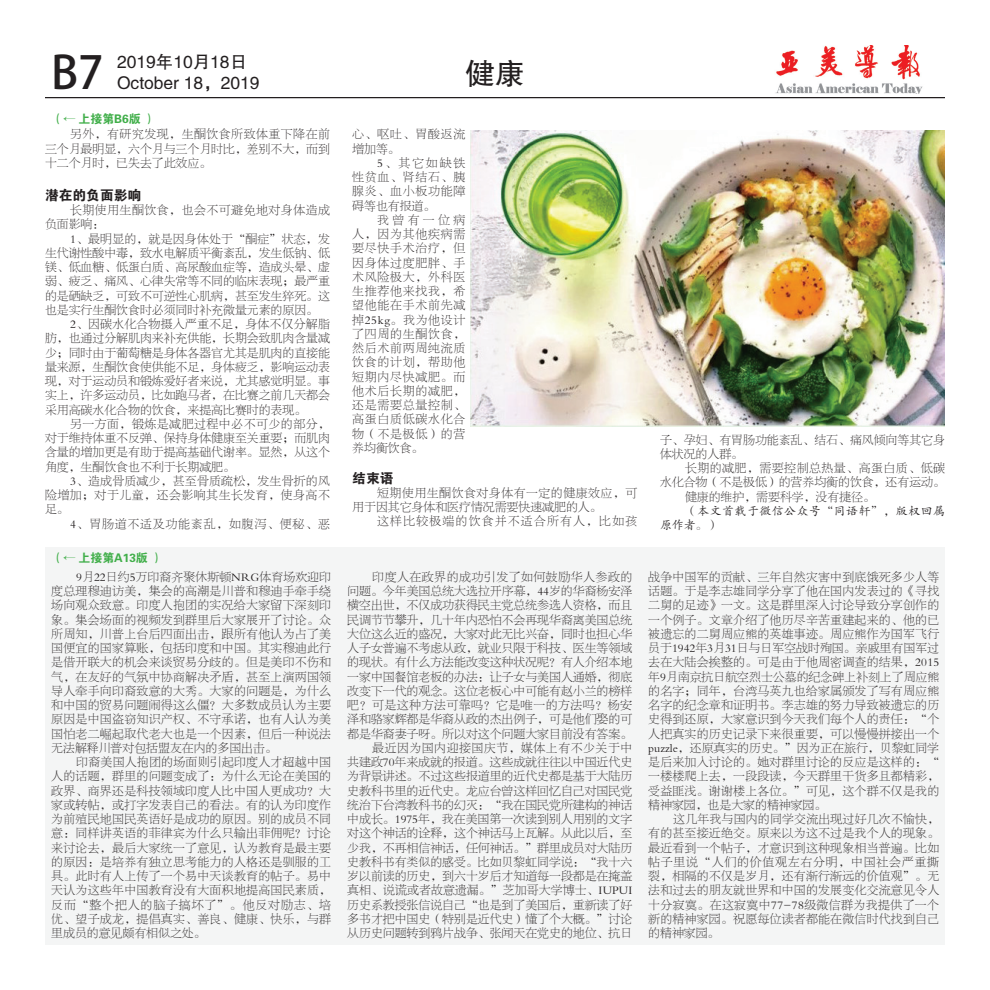
<style>
.page{position:relative;width:990px;height:990px;background:#fff}
.page>*{position:absolute;margin:0;border:0;box-sizing:border-box;transform-origin:0 0}
.t1{font:45px "Adobe Heiti Std";color:#231f20}
.t2{font:30px "FZHTJW GB1 0";color:#231f20}
.t3{font:17.5px/21px "FZHTFW GB1 0";color:#231f20}
.t4{font:13.75px "FZDHTJW GB1 0";color:#231f20}
.t5{font:11.88px/14.2px "FZBSJW GB1 0";color:#231f20;text-align:justify}
.t6{font:11.88px/14.2px "FZBSJW GB1 0";letter-spacing:.045em;color:#231f20}
.t7{font:11.88px "FZBSJW GB1 0";letter-spacing:.02em;color:#231f20}
.t8{font:11.88px/14.2px "FZKTJW GB1 0";letter-spacing:.045em;color:#231f20}
.t9{font:11.88px "FZBSJW GB1 0";letter-spacing:.07em;color:#231f20}
.t10{font:11.88px "FZBSJW GB1 0";letter-spacing:.1em;color:#231f20}
.t11{font:11.88px "FZDHTJW GB1 0";color:#40ae49}
.t12{font:11.88px/14.2px "FZBSJW GB1 0";letter-spacing:.065em;color:#231f20}
</style>
<div class="page">
<hr style="left:45px;top:97px;width:900px;height:1px;background:#231f20">
<img style="left:775px;top:45px;width:148px;height:49px">
<div style="left:45px;top:548px;width:900px;height:397px;background:#f4f5f5"></div>
<img style="left:470px;top:131px;width:475px;height:296px">
<h3 class="t3" style="left:117px;top:52px;width:144px">2019年10月18日<br>October 18，2019</h3>
<p class="t5" style="left:45px;top:128px;width:287px;text-indent:25px">另外，有研究发现，生酮饮食所致体重下降在前三个月最明显，六个月与三个月时比，差别不大，而到十二个月时，已失去了此效应。</p>
<p class="t4" style="left:45px;top:188px;width:98px">潜在的负面影响</p>
<p class="t6" style="left:45px;top:203px;width:287px;text-indent:25px">长期使用生酮饮食，也会不可避免地对身体造成负面影响：</p>
<p class="t7" style="left:70px;top:232px;width:261px">1、最明显的，就是因身体处于“酮症”状态，发</p>
<p class="t5" style="left:45px;top:246px;width:286px">生代谢性酸中毒，致水电解质平衡紊乱，发生低钠、低</p>
<p class="t5" style="left:45px;top:260px;width:286px">镁、低血糖、低蛋白质、高尿酸血症等，造成头晕、虚</p>
<p class="t5" style="left:45px;top:275px;width:286px">弱、疲乏、痛风、心律失常等不同的临床表现；最严重</p>
<p class="t5" style="left:45px;top:289px;width:286px">的是硒缺乏，可致不可逆性心肌病，甚至发生猝死。这</p>
<p class="t5" style="left:45px;top:303px;width:275px">也是实行生酮饮食时必须同时补充微量元素的原因。</p>
<p class="t7" style="left:70px;top:318px;width:261px">2、因碳水化合物摄入严重不足，身体不仅分解脂</p>
<p class="t5" style="left:45px;top:332px;width:286px">肪，也通过分解肌肉来补充供能，长期会致肌肉含量减</p>
<p class="t5" style="left:45px;top:346px;width:286px">少；同时由于葡萄糖是身体各器官尤其是肌肉的直接能</p>
<p class="t5" style="left:45px;top:360px;width:286px">量来源，生酮饮食使供能不足，身体疲乏，影响运动表</p>
<p class="t5" style="left:45px;top:374px;width:286px">现，对于运动员和锻炼爱好者来说，尤其感觉明显。事</p>
<p class="t5" style="left:45px;top:389px;width:286px">实上，许多运动员，比如跑马者，在比赛之前几天都会</p>
<p class="t5" style="left:45px;top:403px;width:263px">采用高碳水化合物的饮食，来提高比赛时的表现。</p>
<p class="t6" style="left:70px;top:417px;width:262px">另一方面，锻炼是减肥过程中必不可少的部分，</p>
<p class="t5" style="left:45px;top:431px;width:286px">对于维持体重不反弹、保持身体健康至关重要；而肌肉</p>
<p class="t5" style="left:45px;top:446px;width:286px">含量的增加更是有助于提高基础代谢率。显然，从这个</p>
<p class="t5" style="left:45px;top:460px;width:191px">角度，生酮饮食也不利于长期减肥。</p>
<p class="t7" style="left:70px;top:475px;width:261px">3、造成骨质减少，甚至骨质疏松，发生骨折的风</p>
<p class="t6" style="left:45px;top:488px;width:286px">险增加；对于儿童，还会影响其生长发育，使身高不</p>
<p class="t5" style="left:45px;top:503px;width:25px">足。</p>
<p class="t9" style="left:70px;top:517px;width:261px">4、胃肠道不适及功能紊乱，如腹泻、便秘、恶</p>
<h1 class="t1" style="left:51px;top:46px;width:54px">B7</h1>
<h2 class="t2" style="left:465px;top:57px;width:61px">健康</h2>
<p class="t11" style="left:52px;top:112px;width:106px">（← 上接第B6版 ）</p>
<p class="t12" style="left:352px;top:128px;width:114px">心、呕吐、胃酸返流增加等。</p>
<p class="t5" style="left:352px;top:156px;width:115px;text-indent:25px">5、其它如缺铁性贫血、肾结石、胰腺炎、血小板功能障碍等也有报道。</p>
<p class="t5" style="left:352px;top:213px;width:114px;text-indent:25px">我曾有一位病人，因为其他疾病需要尽快手术治疗，但因身体过度肥胖、手术风险极大，外科医生推荐他来找我，希望他能在手术前先减掉25kg。我为他设计了四周的生酮饮食，然后术前两周纯流质饮食的计划，帮助他短期内尽快减肥。而他术后长期的减肥，还是需要总量控制、高蛋白质低碳水化合物（不是极低）的营养均衡饮食。</p>
<p class="t4" style="left:352px;top:470px;width:43px">结束语</p>
<p class="t5" style="left:352px;top:486px;width:287px;text-indent:25px">短期使用生酮饮食对身体有一定的健康效应，可用于因其它身体和医疗情况需要快速减肥的人。</p>
<p class="t10" style="left:377px;top:515px;width:262px">这样比较极端的饮食并不适合所有人，比如孩</p>
<p class="t11" style="left:52px;top:551px;width:113px">（← 上接第A13版 ）</p>
<p class="t5" style="left:660px;top:433px;width:286px">子、孕妇、有胃肠功能紊乱、结石、痛风倾向等其它身体状况的人群。</p>
<p class="t6" style="left:685px;top:461px;width:262px">长期的减肥，需要控制总热量、高蛋白质、低碳</p>
<p class="t5" style="left:660px;top:476px;width:286px">水化合物（不是极低）的营养均衡的饮食，还有运动。</p>
<p class="t5" style="left:685px;top:490px;width:191px">健康的维护，需要科学，没有捷径。</p>
<p class="t8" style="left:660px;top:504px;width:287px;text-indent:25px">（本文首载于微信公众号“同语轩”，版权回属原作者。）</p>
<p class="t5" style="left:51px;top:570px;width:281px;text-indent:25px">9月22日约5万印裔齐聚休斯顿NRG体育场欢迎印度总理穆迪访美，集会的高潮是川普和穆迪手牵手绕场向观众致意。印度人抱团的实况给大家留下深刻印象。集会场面的视频发到群里后大家展开了讨论。众所周知，川普上台后四面出击，跟所有他认为占了美国便宜的国家算账，包括印度和中国。其实穆迪此行是借开联大的机会来谈贸易分歧的。但是美印不伤和气，在友好的气氛中协商解决矛盾，甚至上演两国领导人牵手向印裔致意的大秀。大家的问题是，为什么和中国的贸易问题闹得这么僵？大多数成员认为主要原因是中国盗窃知识产权、不守承诺，也有人认为美国怕老二崛起取代老大也是一个因素，但后一种说法无法解释川普对包括盟友在内的多国出击。</p>
<p class="t5" style="left:51px;top:755px;width:281px;text-indent:25px">印裔美国人抱团的场面则引起印度人才超越中国人的话题，群里的问题变成了：为什么无论在美国的政界、商界还是科技领域印度人比中国人更成功？大家或转帖，或打字发表自己的看法。有的认为印度作为前殖民地国民英语好是成功的原因。别的成员不同意：同样讲英语的菲律宾为什么只输出菲佣呢？讨论来讨论去，最后大家统一了意见，认为教育是最主要的原因：是培养有独立思考能力的人格还是驯服的工具。此时有人上传了一个易中天谈教育的帖子。易中天认为这些年中国教育没有大面积地提高国民素质，反而“整个把人的脑子搞坏了”。他反对励志、培优、望子成龙，提倡真实、善良、健康、快乐，与群里成员的意见颇有相似之处。</p>
<p class="t5" style="left:347px;top:570px;width:287px;text-align:right">印度人在政界的成功引发了如何鼓励华人参政的<br>问题。今年美国总统大选拉开序幕，44岁的华裔杨安泽横空出世，不仅成功获得民主党总统参选人资格，而且民调节节攀升，几十年内恐怕不会再现华裔离美国总统大位这么近的盛况，大家对此无比兴奋，同时也担心华人子女普遍不考虑从政，就业只限于科技、医生等领域的现状。有什么方法能改变这种状况呢？有人介绍本地一家中国餐馆老板的办法：让子女与美国人通婚，彻底改变下一代的观念。这位老板心中可能有赵小兰的榜样吧？可是这种方法可靠吗？它是唯一的方法吗？杨安泽和骆家辉都是华裔从政的杰出例子，可是他们娶的可都是华裔妻子呀。所以对这个问题大家目前没有答案。最近因为国内迎接国庆节，媒体上有不少关于中<br>共建政70年来成就的报道。这些成就往往以中国近代史为背景讲述。不过这些报道里的近代史都是基于大陆历史教科书里的近代史。龙应台曾这样回忆自己对国民党统治下台湾教科书的幻灭：“我在国民党所建构的神话中成长。1975年，我在美国第一次读到别人用别的文字对这个神话的诠释，这个神话马上瓦解。从此以后，至少我，不再相信神话，任何神话。”群里成员对大陆历史教科书有类似的感受。比如贝黎虹同学说：“我十六岁以前读的历史，到六十岁后才知道每一段都是在掩盖真相、说谎或者故意遗漏。”芝加哥大学博士、IUPUI历史系教授张信说自己“也是到了美国后，重新读了好多书才把中国史（特别是近代史）懂了个大概。”讨论从历史问题转到鸦片战争、张闻天在党史的地位、抗日</p>
<p class="t5" style="left:648px;top:570px;width:293px">战争中国军的贡献、三年自然灾害中到底饿死多少人等话题。于是李志雄同学分享了他在国内发表过的《寻找二舅的足迹》一文。这是群里深入讨论导致分享创作的一个例子。文章介绍了他历尽辛苦重建起来的、他的已被遗忘的二舅周应熊的英雄事迹。周应熊作为国军飞行员于1942年3月31日与日军空战时殉国。亲戚里有国军过去在大陆会挨整的。可是由于他周密调查的结果，2015年9月南京抗日航空烈士公墓的纪念碑上补刻上了周应熊的名字；同年，台湾马英九也给家属颁发了写有周应熊名字的纪念章和证明书。李志雄的努力导致被遗忘的历史得到还原，大家意识到今天我们每个人的责任：“个人把真实的历史记录下来很重要，可以慢慢拼接出一个puzzle，还原真实的历史。”因为正在旅行，贝黎虹同学是后来加入讨论的。她对群里讨论的反应是这样的：“一楼楼爬上去，一段段读，今天群里干货多且都精彩，受益匪浅。谢谢楼上各位。”可见，这个群不仅是我的精神家园，也是大家的精神家园。</p>
<p class="t5" style="left:648px;top:812px;width:293px;text-indent:25px">这几年我与国内的同学交流出现过好几次不愉快，有的甚至接近绝交。原来以为这不过是我个人的现象。最近看到一个帖子，才意识到这种现象相当普遍。比如帖子里说“人们的价值观左右分明，中国社会严重撕裂，相隔的不仅是岁月，还有渐行渐远的价值观”。无法和过去的朋友就世界和中国的发展变化交流意见令人十分寂寞。在这寂寞中77-78级微信群为我提供了一个新的精神家园。祝愿每位读者都能在微信时代找到自己的精神家园。</p>
</div>
